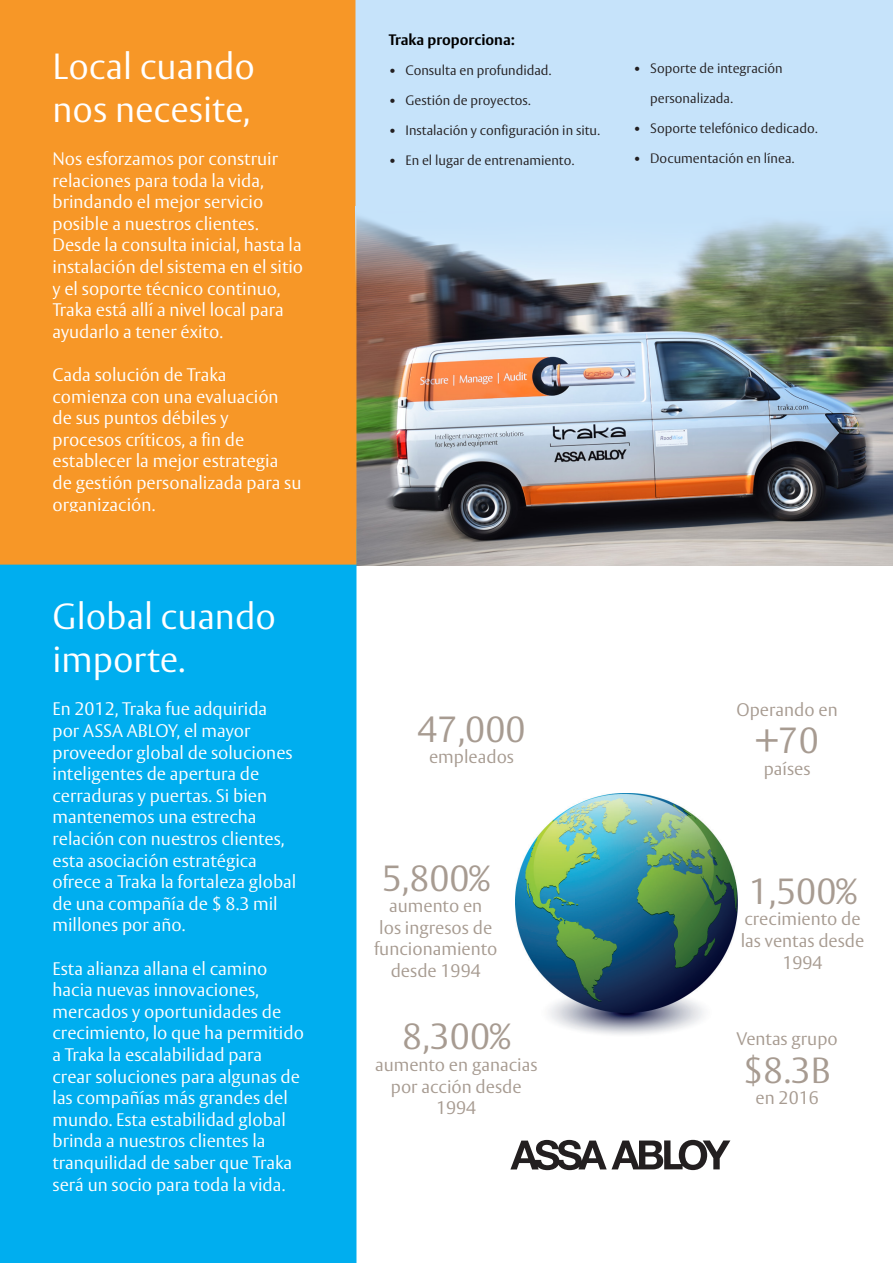
<style>
.page{position:relative;width:893px;height:1263px;background:#fff}
.page>*{position:absolute;margin:0;border:0;box-sizing:border-box;transform-origin:0 0}
.t1{font:300 36px/43.2px "ASSA Vesta";color:#fff}
.t2{font:300 36px "ASSA Vesta";color:#a79b91}
.t3{font:300 18px/21.6px "ASSA Vesta";color:#fff}
.t4{font:300 18px/21.6px "ASSA Vesta";color:#a79b91;text-align:center}
.t5{font:700 15px "ASSA Vesta";color:#000}
.t6{font:300 13.5px "ASSA Vesta";color:#231f20}
.s1{font-weight:700}
</style>
<div class="page">
<img style="left:516px;top:793px;width:222px;height:242px">
<svg style="left:510px;top:1140px;width:220px;height:30px"></svg>
<img style="left:356px;top:367px;width:537px;height:198px">
<div style="left:26px;top:555px;width:304px;height:682px;background:#00aeef"></div>
<div style="left:0;top:529px;width:356px;height:734px;border:52px solid #00aeef"></div>
<div style="left:0;top:0;width:356px;height:565px;background:#f79727"></div>
<div style="left:372px;top:17px;width:504px;height:173px;background:#c6e3fa"></div>
<div style="left:355px;top:0;width:538px;height:206px;border:33px solid #c6e3fa"></div>
<img style="left:355px;top:206px;width:538px;height:161px">
<p class="t1" style="left:52px;top:46px;width:204px">Local cuando nos necesite,</p>
<p class="t3" style="left:52px;top:149px;width:252px">Nos esforzamos por construir relaciones para toda la vida, brindando el mejor servicio posible a nuestros clientes.<br>Desde la consulta inicial, hasta la instalación del sistema en el sitio y el soporte técnico continuo,<br>Traka está allí a nivel local para ayudarlo a tener éxito.</p>
<p class="t3" style="left:52px;top:365px;width:250px">Cada solución de Traka comienza con una evaluación de sus puntos débiles y procesos críticos, a fin de establecer la mejor estrategia de gestión personalizada para su organización.</p>
<p class="t1" style="left:52px;top:596px;width:225px">Global cuando importe.</p>
<p class="t3" style="left:52px;top:699px;width:245px">En 2012, Traka fue adquirida por ASSA ABLOY, el mayor proveedor global de soluciones inteligentes de apertura de cerraduras y puertas. Si bien mantenemos una estrecha relación con nuestros clientes, esta asociación estratégica ofrece a Traka la fortaleza global de una compañía de $ 8.3 mil millones por año.</p>
<p class="t3" style="left:52px;top:958px;width:253px">Esta alianza allana el camino hacia nuevas innovaciones, mercados y oportunidades de crecimiento, lo que ha permitido a Traka la escalabilidad para crear soluciones para algunas de las compañías más grandes del mundo. Esta estabilidad global brinda a nuestros clientes la tranquilidad de saber que Traka será un socio para toda la vida.</p>
<p class="t5" style="left:388px;top:30px;width:128px">Traka proporciona:</p>
<p class="t6" style="left:388px;top:62px;width:164px"><span class="s1">•</span> Consulta en profundidad.</p>
<p class="t6" style="left:388px;top:92px;width:144px"><span class="s1">•</span> Gestión de proyectos.</p>
<p class="t6" style="left:388px;top:122px;width:213px"><span class="s1">•</span> Instalación y configuración in situ.</p>
<p class="t6" style="left:388px;top:152px;width:187px"><span class="s1">•</span> En el lugar de entrenamiento.</p>
<p class="t6" style="left:633px;top:61px;width:151px"><span class="s1">•</span> Soporte de integración</p>
<p class="t6" style="left:650px;top:91px;width:84px">personalizada.</p>
<p class="t6" style="left:633px;top:121px;width:186px"><span class="s1">•</span> Soporte telefónico dedicado.</p>
<p class="t6" style="left:633px;top:151px;width:163px"><span class="s1">•</span> Documentación en línea.</p>
<p class="t2" style="left:418px;top:707px;width:109px">47,000</p>
<p class="t4" style="left:429px;top:747px;width:87px">empleados</p>
<p class="t2" style="left:382px;top:856px;width:109px">5,800%</p>
<p class="t4" style="left:374px;top:896px;width:125px">aumento en<br>los ingresos de funcionamiento desde 1994</p>
<p class="t2" style="left:402px;top:1015px;width:109px">8,300%</p>
<p class="t4" style="left:375px;top:1055px;width:164px">aumento en ganacias por acción desde<br>1994</p>
<p class="t4" style="left:736px;top:699px;width:103px">Operando en</p>
<p class="t2" style="left:756px;top:719px;width:65px">+70</p>
<p class="t4" style="left:764px;top:758px;width:48px">países</p>
<p class="t2" style="left:749px;top:869px;width:109px">1,500%</p>
<p class="t4" style="left:741px;top:909px;width:125px">crecimiento de las ventas desde<br>1994</p>
<p class="t4" style="left:736px;top:1029px;width:103px">Ventas grupo</p>
<p class="t2" style="left:743px;top:1048px;width:90px">$8.3B</p>
<p class="t4" style="left:756px;top:1088px;width:65px">en 2016</p>
</div>
